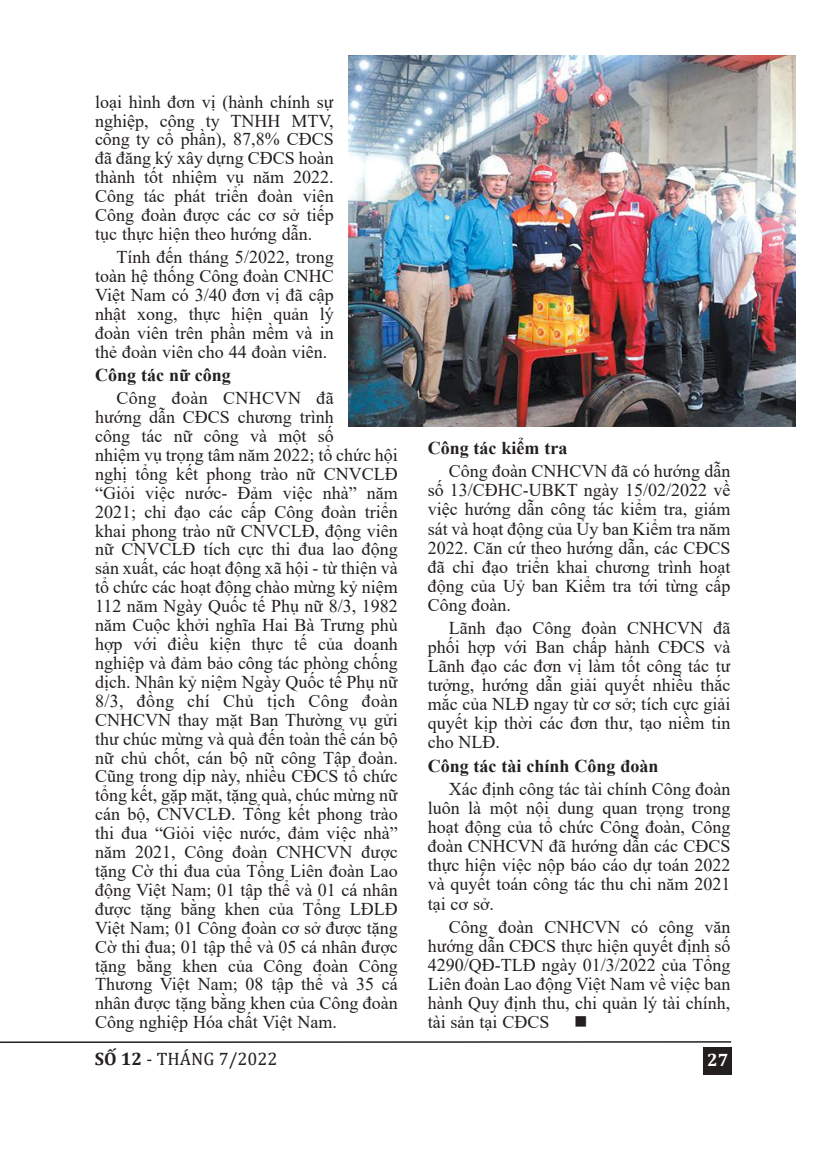
<style>
.page{position:relative;width:825px;height:1166px;background:#fff}
.page>*{position:absolute;margin:0;border:0;box-sizing:border-box;transform-origin:0 0}
.t1{font:18px/18.9px "Times New Roman";color:#241f1f;text-align:justify}
.t2{font:700 18px "Times New Roman";color:#241f1f}
.t3{font:18px "Cambria";color:#241f1f}
.t4{font:700 18px "Cambria";color:#fff}
.t5{font:18px "Wingdings";color:#241f1f}
.s1{font-weight:700}
</style>
<div class="page">
<div style="left:703px;top:1046px;width:29px;height:28px;background:#241f1f"></div>
<svg style="left:0;top:1041px;width:732px;height:2px"></svg>
<img style="left:349px;top:55px;width:447px;height:371px">
<p class="t1" style="left:95px;top:92px;width:240px">loại hình đơn vị (hành chính sự nghiệp, công ty TNHH MTV, công ty cổ phần), 87,8% CĐCS đã đăng ký xây dựng CĐCS hoàn thành tốt nhiệm vụ năm 2022.<br>Công tác phát triển đoàn viên Công đoàn được các cơ sở tiếp tục thực hiện theo hướng dẫn.</p>
<p class="t1" style="left:95px;top:247px;width:240px;text-indent:21px">Tính đến tháng 5/2022, trong toàn hệ thống Công đoàn CNHC Việt Nam có 3/40 đơn vị đã cập nhật xong, thực hiện quản lý đoàn viên trên phần mềm và in thẻ đoàn viên cho 44 đoàn viên.</p>
<p class="t2" style="left:95px;top:365px;width:137px">Công tác nữ công</p>
<p class="t1" style="left:95px;top:388px;width:304px;text-align:left;text-indent:21px">Công đoàn CNHCVN đã<br>hướng dẫn CĐCS chương trình<br>công tác nữ công và một số<br>nhiệm vụ trọng tâm năm 2022; tổ chức hội nghị tổng kết phong trào nữ CNVCLĐ “Giỏi việc nước- Đảm việc nhà” năm 2021; chỉ đạo các cấp Công đoàn triển khai phong trào nữ CNVCLĐ, động viên nữ CNVCLĐ tích cực thi đua lao động sản xuất, các hoạt động xã hội - từ thiện và tổ chức các hoạt động chào mừng kỷ niệm 112 năm Ngày Quốc tế Phụ nữ 8/3, 1982 năm Cuộc khởi nghĩa Hai Bà Trưng phù hợp với điều kiện thực tế của doanh nghiệp và đảm bảo công tác phòng chống dịch. Nhân kỷ niệm Ngày Quốc tế Phụ nữ 8/3, đồng chí Chủ tịch Công đoàn CNHCVN thay mặt Ban Thường vụ gửi thư chúc mừng và quà đến toàn thể cán bộ nữ chủ chốt, cán bộ nữ công Tập đoàn.<br>Cũng trong dịp này, nhiều CĐCS tổ chức tổng kết, gặp mặt, tặng quà, chúc mừng nữ cán bộ, CNVCLĐ. Tổng kết phong trào thi đua “Giỏi việc nước, đảm việc nhà” năm 2021, Công đoàn CNHCVN được tặng Cờ thi đua của Tổng Liên đoàn Lao động Việt Nam; 01 tập thể và 01 cá nhân được tặng bằng khen của Tổng LĐLĐ Việt Nam; 01 Công đoàn cơ sở được tặng Cờ thi đua; 01 tập thể và 05 cá nhân được tặng bằng khen của Công đoàn Công Thương Việt Nam; 08 tập thể và 35 cá nhân được tặng bằng khen của Công đoàn Công nghiệp Hóa chất Việt Nam.</p>
<p class="t2" style="left:428px;top:438px;width:141px">Công tác kiểm tra</p>
<p class="t1" style="left:428px;top:461px;width:304px;text-indent:21px">Công đoàn CNHCVN đã có hướng dẫn số 13/CĐHC-UBKT ngày 15/02/2022 về việc hướng dẫn công tác kiểm tra, giám sát và hoạt động của Ủy ban Kiểm tra năm 2022. Căn cứ theo hướng dẫn, các CĐCS đã chỉ đạo triển khai chương trình hoạt động của Uỷ ban Kiểm tra tới từng cấp Công đoàn.</p>
<p class="t1" style="left:428px;top:618px;width:304px;text-indent:21px">Lãnh đạo Công đoàn CNHCVN đã phối hợp với Ban chấp hành CĐCS và Lãnh đạo các đơn vị làm tốt công tác tư tưởng, hướng dẫn giải quyết nhiều thắc mắc của NLĐ ngay từ cơ sở; tích cực giải quyết kịp thời các đơn thư, tạo niềm tin cho NLĐ.</p>
<p class="t2" style="left:428px;top:755px;width:232px">Công tác tài chính Công đoàn</p>
<p class="t1" style="left:428px;top:779px;width:304px;text-indent:21px">Xác định công tác tài chính Công đoàn luôn là một nội dung quan trọng trong hoạt động của tổ chức Công đoàn, Công đoàn CNHCVN đã hướng dẫn các CĐCS thực hiện việc nộp báo cáo dự toán 2022 và quyết toán công tác thu chi năm 2021 tại cơ sở.</p>
<p class="t1" style="left:428px;top:916px;width:304px;text-indent:21px">Công đoàn CNHCVN có công văn hướng dẫn CĐCS thực hiện quyết định số 4290/QĐ-TLĐ ngày 01/3/2022 của Tổng Liên đoàn Lao động Việt Nam về việc ban hành Quy định thu, chi quản lý tài chính, tài sản tại CĐCS</p>
<p class="t5" style="left:574px;top:1011px;width:15px">■</p>
<p class="t3" style="left:95px;top:1047px;width:184px"><span class="s1">SỐ 12</span> ‐ THÁNG 7/2022</p>
<p class="t4" style="left:707px;top:1048px;width:23px">27</p>
</div>
